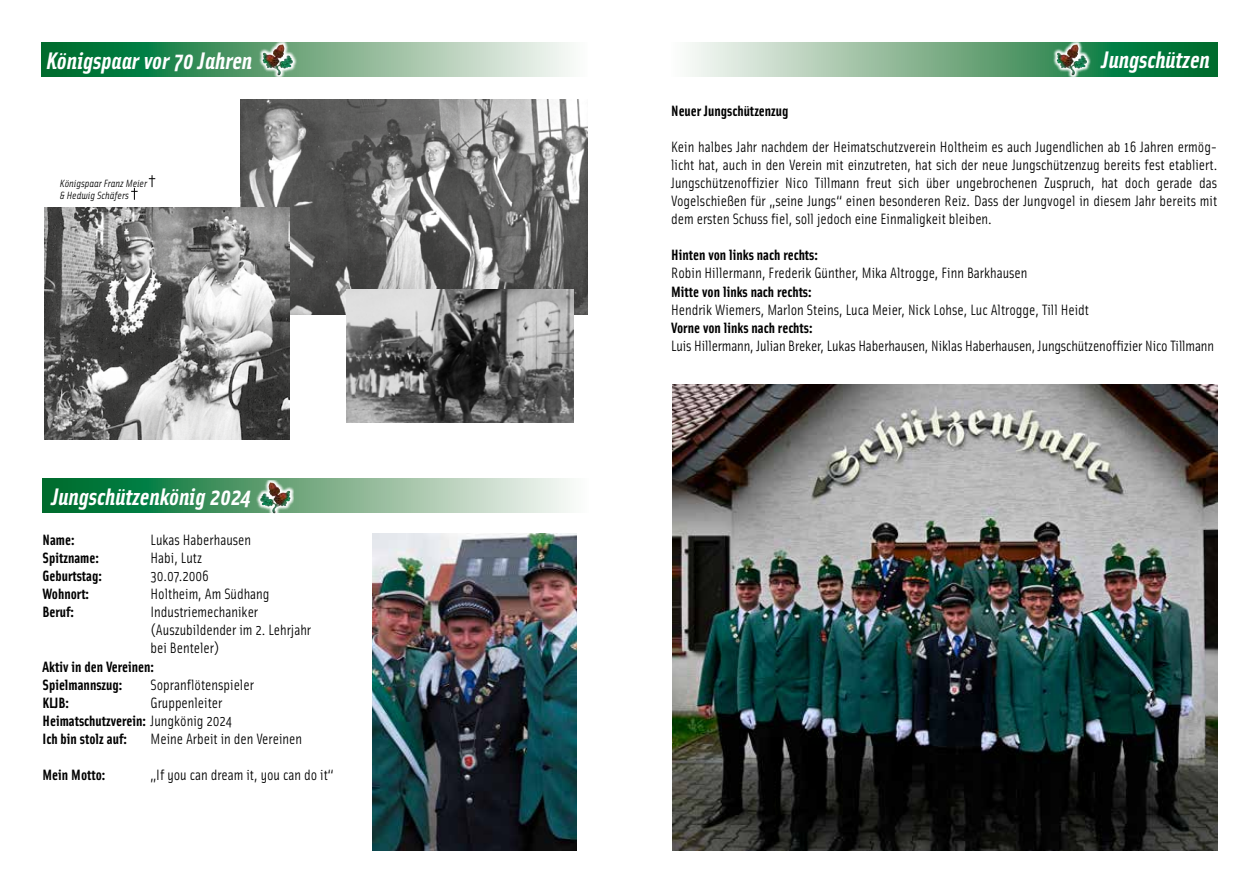
<style>
.page{position:relative;width:1259px;height:893px;background:#fff}
.page>*{position:absolute;margin:0;border:0;box-sizing:border-box;transform-origin:0 0}
.t1{font:italic 700 24px "Solex OT";color:#fff}
.t2{font:15px/18px "Solex OT";color:#000}
.t3{font:700 15px/18px "Solex OT";color:#000}
.t4{font:italic 10.5px/12.6px "Solex OT";color:#000}
.s1{font-weight:400}
</style>
<div class="page">
<svg style="left:42px;top:43px;width:528px;height:34px;background:#6fab86"></svg>
<svg style="left:260px;top:43px;width:37px;height:34px"></svg>
<svg style="left:274px;top:44px;width:9px;height:7px"></svg>
<img style="left:240px;top:100px;width:347px;height:215px">
<img style="left:45px;top:207px;width:244px;height:232px">
<img style="left:346px;top:290px;width:228px;height:132px">
<svg style="left:149px;top:175px;width:6px;height:12px"></svg>
<svg style="left:131px;top:188px;width:7px;height:12px"></svg>
<svg style="left:42px;top:478px;width:528px;height:34px;background:#6fab86"></svg>
<svg style="left:256px;top:480px;width:37px;height:34px"></svg>
<img style="left:373px;top:534px;width:204px;height:316px">
<svg style="left:690px;top:43px;width:527px;height:34px;background:#74ad89"></svg>
<svg style="left:1053px;top:43px;width:38px;height:34px"></svg>
<svg style="left:1068px;top:44px;width:9px;height:7px"></svg>
<img style="left:672px;top:385px;width:545px;height:465px">
<h1 class="t1" style="left:46px;top:45px;width:207px">Königspaar vor 70 Jahren</h1>
<p class="t4" style="left:60px;top:176px;width:88px">Königspaar Franz Meier &amp; Hedwig Schäfers</p>
<h1 class="t1" style="left:52px;top:481px;width:201px">Jungschützenkönig 2024</h1>
<p class="t3" style="left:43px;top:530px;width:33px">Name:</p>
<p class="t2" style="left:151px;top:530px;width:102px">Lukas Haberhausen</p>
<p class="t3" style="left:43px;top:548px;width:58px">Spitzname:</p>
<p class="t2" style="left:151px;top:548px;width:53px">Habi, Lutz</p>
<p class="t3" style="left:43px;top:566px;width:61px">Geburtstag:</p>
<p class="t2" style="left:151px;top:566px;width:60px">30.07.2006</p>
<p class="t3" style="left:43px;top:584px;width:48px">Wohnort:</p>
<p class="t2" style="left:151px;top:584px;width:120px">Holtheim, Am Südhang</p>
<p class="t3" style="left:43px;top:602px;width:33px">Beruf:</p>
<p class="t2" style="left:151px;top:602px;width:162px">Industriemechaniker (Auszubildender im 2. Lehrjahr bei Benteler)</p>
<p class="t3" style="left:43px;top:657px;width:113px">Aktiv in den Vereinen:<br>Spielmannszug:</p>
<p class="t2" style="left:151px;top:675px;width:105px">Sopranflötenspieler</p>
<p class="t3" style="left:43px;top:693px;width:191px;text-indent:108px"><span class="s1">Gruppenleiter<br></span>Heimatschutzverein: <span class="s1">Jungkönig 2024<br></span>Ich bin stolz auf:</p>
<p class="t3" style="left:43px;top:693px;width:28px">KLJB:</p>
<p class="t2" style="left:151px;top:729px;width:153px">Meine Arbeit in den Vereinen</p>
<p class="t3" style="left:43px;top:765px;width:64px">Mein Motto:</p>
<p class="t2" style="left:151px;top:765px;width:184px">„If you can dream it, you can do it“</p>
<h1 class="t1" style="left:1102px;top:44px;width:109px">Jungschützen</h1>
<p class="t3" style="left:671px;top:101px;width:119px">Neuer Jungschützenzug</p>
<p class="t2" style="left:671px;top:137px;width:547px;text-align:justify">Kein halbes Jahr nachdem der Heimatschutzverein Holtheim es auch Jugendlichen ab 16 Jahren ermög&shy;licht hat, auch in den Verein mit einzutreten, hat sich der neue Jungschützenzug bereits fest etabliert.<br>Jungschützenoffizier Nico Tillmann freut sich über ungebrochenen Zuspruch, hat doch gerade das Vogelschießen für „seine Jungs“ einen besonderen Reiz. Dass der Jungvogel in diesem Jahr bereits mit dem ersten Schuss fiel, soll jedoch eine Einmaligkeit bleiben.</p>
<p class="t3" style="left:671px;top:245px;width:148px">Hinten von links nach rechts:</p>
<p class="t2" style="left:671px;top:264px;width:358px">Robin Hillermann, Frederik Günther, Mika Altrogge, Finn Barkhausen</p>
<p class="t3" style="left:671px;top:282px;width:142px">Mitte von links nach rechts:</p>
<p class="t2" style="left:671px;top:300px;width:419px">Hendrik Wiemers, Marlon Steins, Luca Meier, Nick Lohse, Luc Altrogge, Till Heidt</p>
<p class="t3" style="left:671px;top:318px;width:143px">Vorne von links nach rechts:</p>
<p class="t2" style="left:671px;top:336px;width:544px">Luis Hillermann, Julian Breker, Lukas Haberhausen, Niklas Haberhausen, Jungschützenoffizier Nico Tillmann</p>
</div>
